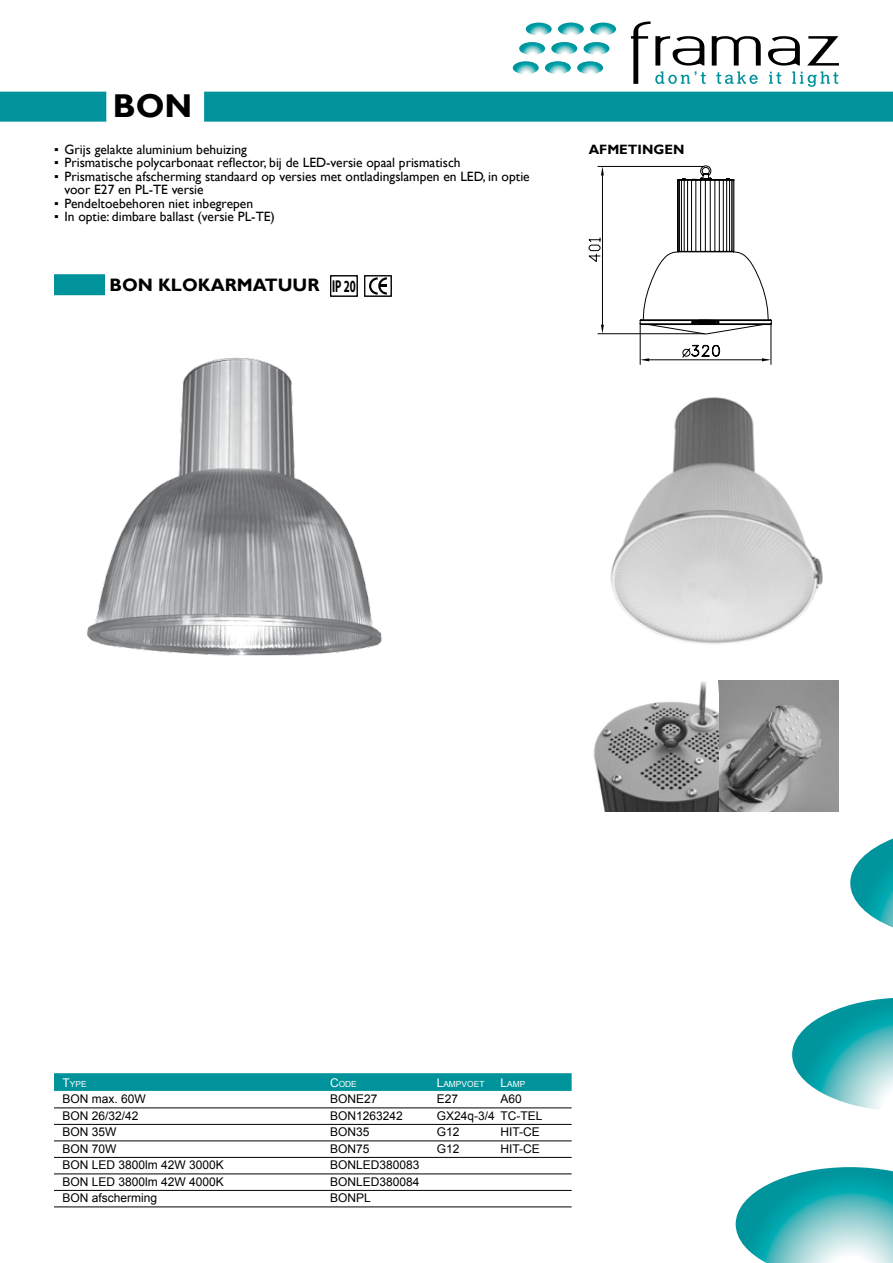
<style>
.page{position:relative;width:893px;height:1263px;background:#fff}
.page>*{position:absolute;margin:0;border:0;box-sizing:border-box;transform-origin:0 0}
.t1{font:700 33px "Gill Sans";color:#000}
.t2{font:700 18px "Gill Sans";color:#000}
.t3{font:13.5px/13.5px "Gill Sans";color:#000}
.t4{font:700 13.5px "Gill Sans";color:#000}
.t5{font:12px "Arial";color:#000}
.t6{font:8.4px "Arial";color:#fff}
.s1{font-family:"Verdana"}
.s2{font-family:"Myriad Pro";font-size:17.1px}
.s3{font-size:12px}
</style>
<div class="page">
<svg style="left:558px;top:23px;width:26px;height:12px"></svg>
<svg style="left:551px;top:42px;width:26px;height:13px"></svg>
<svg style="left:545px;top:61px;width:26px;height:13px"></svg>
<svg style="left:590px;top:23px;width:26px;height:12px"></svg>
<svg style="left:583px;top:42px;width:26px;height:13px"></svg>
<svg style="left:577px;top:61px;width:26px;height:13px"></svg>
<svg style="left:526px;top:23px;width:26px;height:12px"></svg>
<svg style="left:519px;top:42px;width:26px;height:13px"></svg>
<svg style="left:513px;top:61px;width:26px;height:13px"></svg>
<svg style="left:631px;top:21px;width:75px;height:63px"></svg>
<svg style="left:712px;top:36px;width:49px;height:48px"></svg>
<svg style="left:768px;top:36px;width:71px;height:51px"></svg>
<svg style="left:850px;top:838px;width:43px;height:89px"></svg>
<svg style="left:792px;top:998px;width:101px;height:111px"></svg>
<svg style="left:736px;top:1167px;width:157px;height:96px;background:#65c1c5"></svg>
<div style="left:0;top:92px;width:893px;height:30px;background:#00939b"></div>
<div style="left:106px;top:88px;width:98px;height:37px;background:#fff"></div>
<div style="left:54px;top:274px;width:366px;height:21px;background:#00939b"></div>
<div style="left:105px;top:273px;width:328px;height:24px;background:#fff"></div>
<div style="left:330px;top:275px;width:28px;height:22px;border:1px solid #000"></div>
<svg style="left:369px;top:277px;width:18px;height:18px"></svg>
<div style="left:364px;top:275px;width:28px;height:22px;border:1px solid #000"></div>
<div style="left:54px;top:1073px;width:518px;height:18px;background:#00939b"></div>
<hr style="left:54px;top:1108px;width:518px;height:1px;background:#000">
<hr style="left:54px;top:1124px;width:518px;height:1px;background:#000">
<hr style="left:54px;top:1141px;width:518px;height:1px;background:#000">
<hr style="left:54px;top:1157px;width:518px;height:1px;background:#000">
<hr style="left:54px;top:1174px;width:518px;height:1px;background:#000">
<hr style="left:54px;top:1190px;width:518px;height:1px;background:#000">
<hr style="left:54px;top:1207px;width:518px;height:1px;background:#000">
<svg style="left:589px;top:165px;width:183px;height:200px"></svg>
<img style="left:86px;top:357px;width:296px;height:299px">
<img style="left:610px;top:397px;width:213px;height:247px">
<img style="left:593px;top:681px;width:246px;height:130px">
<h1 class="t1" style="left:113px;top:86px;width:81px">BON</h1>
<p class="t3" style="left:54px;top:143px;width:195px"><span class="s1">▪</span> Grijs gelakte aluminium behuizing</p>
<p class="t3" style="left:54px;top:156px;width:408px"><span class="s1">▪</span> Prismatische polycarbonaat reflector, bij de LED-versie opaal prismatisch</p>
<p class="t3" style="left:65px;top:170px;width:467px;text-indent:-11px"><span class="s1">▪</span> Prismatische afscherming standaard op versies met ontladingslampen en LED, in optie voor E27 en PL-TE versie</p>
<p class="t3" style="left:54px;top:197px;width:201px"><span class="s1">▪</span> Pendeltoebehoren niet inbegrepen</p>
<p class="t3" style="left:54px;top:210px;width:222px"><span class="s1">▪</span> In optie: dimbare ballast (versie PL-TE)</p>
<h2 class="t2" style="left:109px;top:274px;width:248px">BON KLOKARMATUUR <span class="s2">IP 20</span></h2>
<p class="t4" style="left:589px;top:141px;width:97px">AFMETINGEN</p>
<p class="t6" style="left:63px;top:1078px;width:26px"><span class="s3">T</span>YPE</p>
<p class="t6" style="left:330px;top:1078px;width:28px"><span class="s3">C</span>ODE</p>
<p class="t6" style="left:437px;top:1078px;width:49px"><span class="s3">L</span>AMPVOET</p>
<p class="t6" style="left:500px;top:1078px;width:26px"><span class="s3">L</span>AMP</p>
<p class="t5" style="left:63px;top:1091px;width:85px">BON max. 60W</p>
<p class="t5" style="left:330px;top:1091px;width:49px">BONE27</p>
<p class="t5" style="left:437px;top:1091px;width:23px">E27</p>
<p class="t5" style="left:500px;top:1091px;width:23px">A60</p>
<p class="t5" style="left:63px;top:1108px;width:78px">BON 26/32/42</p>
<p class="t5" style="left:330px;top:1108px;width:74px">BON1263242</p>
<p class="t5" style="left:437px;top:1108px;width:107px">GX24q-3/4 TC-TEL</p>
<p class="t5" style="left:63px;top:1124px;width:56px">BON 35W</p>
<p class="t5" style="left:330px;top:1124px;width:41px">BON35</p>
<p class="t5" style="left:437px;top:1124px;width:24px">G12</p>
<p class="t5" style="left:500px;top:1124px;width:41px">HIT-CE</p>
<p class="t5" style="left:63px;top:1141px;width:56px">BON 70W</p>
<p class="t5" style="left:330px;top:1141px;width:41px">BON75</p>
<p class="t5" style="left:437px;top:1141px;width:24px">G12</p>
<p class="t5" style="left:500px;top:1141px;width:41px">HIT-CE</p>
<p class="t5" style="left:63px;top:1157px;width:163px">BON LED 3800lm 42W 3000K</p>
<p class="t5" style="left:330px;top:1157px;width:91px">BONLED380083</p>
<p class="t5" style="left:63px;top:1174px;width:163px">BON LED 3800lm 42W 4000K</p>
<p class="t5" style="left:330px;top:1174px;width:91px">BONLED380084</p>
<p class="t5" style="left:63px;top:1190px;width:96px">BON afscherming</p>
<p class="t5" style="left:330px;top:1190px;width:42px">BONPL</p>
</div>
